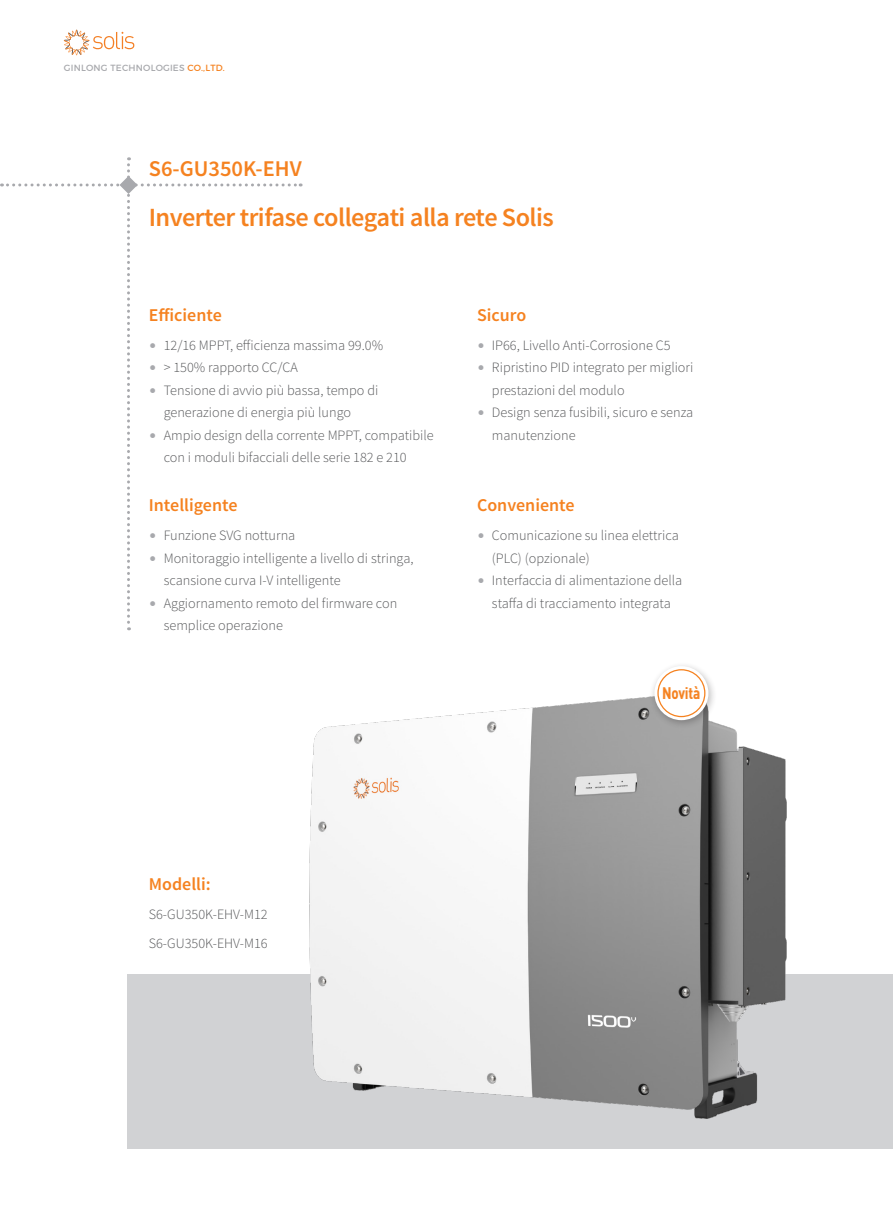
<style>
.page{position:relative;width:893px;height:1212px;background:#fff}
.page>*{position:absolute;margin:0;border:0;box-sizing:border-box;transform-origin:0 0}
.t1{font:600 26.25px "Source Sans Pro";letter-spacing:-.02em;color:#f58220}
.t2{font:600 22.5px "Source Sans Pro";color:#f58220}
.t3{font:600 18px "Source Sans Pro";color:#f58220}
.t4{font:700 16.5px "DIN Pro";color:#f58220;scale:.8 1}
.t5{font:300 14.25px/22.5px "Source Sans Pro";color:#57585a}
.t6{font:9px "Montserrat";letter-spacing:.025em;color:#a8a9ad}
.s1{color:#f58220}
.s2{color:#a8a9ad}
</style>
<div class="page">
<div style="left:128px;top:974px;width:765px;height:174px;background:#d1d2d4"></div>
<svg style="left:64px;top:30px;width:70px;height:25px"></svg>
<img style="left:309px;top:696px;width:478px;height:422px">
<div style="left:649px;top:662px;width:67px;height:66px;background:#231f20;opacity:.3"></div>
<svg style="left:654px;top:666px;width:54px;height:54px"></svg>
<div style="left:658px;top:670px;width:47px;height:46px;background:#fff;border-radius:50%"></div>
<div style="left:657px;top:669px;width:48px;height:48px;border:1px solid #f58220;border-radius:50%"></div>
<svg style="left:1px;top:157px;width:300px;height:473px"></svg>
<p class="t6" style="left:64px;top:63px;width:163px">GINLONG TECHNOLOGIES <span class="s1">CO.,LTD.</span></p>
<h2 class="t2" style="left:149px;top:154px;width:154px">S6-GU350K-EHV</h2>
<h1 class="t1" style="left:149px;top:201px;width:406px">Inverter trifase collegati alla rete Solis</h1>
<p class="t3" style="left:149px;top:304px;width:75px">Efficiente</p>
<p class="t5" style="left:149px;top:334px;width:236px"><span class="s2">•</span> 12/16 MPPT, efficienza massima 99.0%</p>
<p class="t5" style="left:149px;top:357px;width:150px"><span class="s2">•</span> &gt; 150% rapporto CC/CA</p>
<p class="t5" style="left:164px;top:379px;width:216px;text-indent:-15px"><span class="s2">•</span> Tensione di avvio più bassa, tempo di generazione di energia più lungo</p>
<p class="t5" style="left:164px;top:424px;width:272px;text-indent:-15px"><span class="s2">•</span> Ampio design della corrente MPPT, compatibile con i moduli bifacciali delle serie 182 e 210</p>
<p class="t3" style="left:149px;top:494px;width:90px">Intelligente</p>
<p class="t5" style="left:149px;top:524px;width:148px"><span class="s2">•</span> Funzione SVG notturna</p>
<p class="t5" style="left:164px;top:547px;width:251px;text-indent:-15px"><span class="s2">•</span> Monitoraggio intelligente a livello di stringa, scansione curva I-V intelligente</p>
<p class="t5" style="left:164px;top:592px;width:235px;text-indent:-15px"><span class="s2">•</span> Aggiornamento remoto del firmware con semplice operazione</p>
<p class="t3" style="left:477px;top:304px;width:51px">Sicuro</p>
<p class="t5" style="left:477px;top:334px;width:195px"><span class="s2">•</span> IP66, Livello Anti-Corrosione C5</p>
<p class="t5" style="left:492px;top:357px;width:203px;text-indent:-15px"><span class="s2">•</span> Ripristino PID integrato per migliori prestazioni del modulo</p>
<p class="t5" style="left:492px;top:402px;width:203px;text-indent:-15px"><span class="s2">•</span> Design senza fusibili, sicuro e senza manutenzione</p>
<p class="t3" style="left:477px;top:494px;width:99px">Conveniente</p>
<p class="t5" style="left:492px;top:524px;width:188px;text-indent:-15px"><span class="s2">•</span> Comunicazione su linea elettrica (PLC) (opzionale)</p>
<p class="t5" style="left:477px;top:569px;width:207px;text-align:center"><span class="s2">•</span> Interfaccia di alimentazione della staffa di tracciamento integrata</p>
<p class="t4" style="left:663px;top:682px;width:49px">Novità</p>
<p class="t3" style="left:149px;top:873px;width:63px">Modelli:</p>
<p class="t5" style="left:149px;top:899px;width:120px;line-height:29.5px">S6-GU350K-EHV-M12<br>S6-GU350K-EHV-M16</p>
</div>
